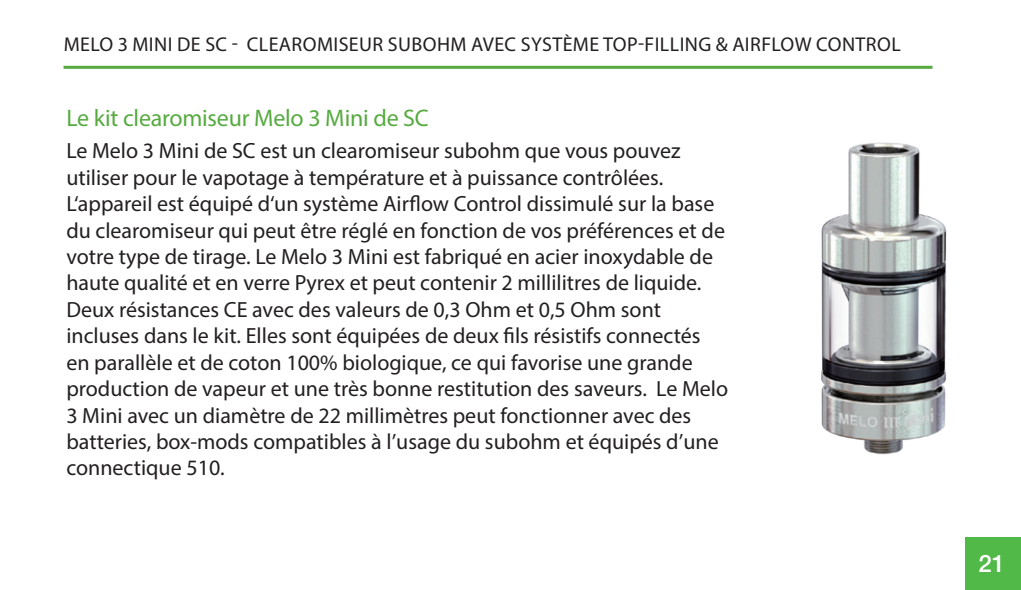
<style>
.page{position:relative;width:1021px;height:590px;background:#fff}
.page>*{position:absolute;margin:0;border:0;box-sizing:border-box;transform-origin:0 0}
.t1{font:24px "Myriad Pro";letter-spacing:-.01em;color:#56ab40}
.t2{font:500 24px "Helvetica Neue LT Std";color:#fff}
.t3{font:22px/26.4px "Myriad Pro";color:#231f20}
.t4{font:20px "Myriad Pro";letter-spacing:.02em;color:#231f20}
</style>
<div class="page">
<div style="left:964px;top:537px;width:56px;height:53px;background:#51b948"></div>
<hr style="left:63px;top:66px;width:869px;height:3px;background:#56ab40">
<img style="left:775px;top:65px;width:190px;height:500px">
<p class="t4" style="left:64px;top:32px;width:838px">MELO 3 MINI DE SC - CLEAROMISEUR SUBOHM AVEC SYSTÈME TOP-FILLING &amp; AIRFLOW CONTROL</p>
<p class="t1" style="left:66px;top:103px;width:364px">Le kit clearomiseur Melo 3 Mini de SC</p>
<p class="t3" style="left:66px;top:137px;width:663px">Le Melo 3 Mini de SC est un clearomiseur subohm que vous pouvez utiliser pour le vapotage à température et à puissance contrôlées.<br>L‘appareil est équipé d‘un système Airflow Control dissimulé sur la base du clearomiseur qui peut être réglé en fonction de vos préférences et de votre type de tirage. Le Melo 3 Mini est fabriqué en acier inoxydable de haute qualité et en verre Pyrex et peut contenir 2 millilitres de liquide.<br>Deux résistances CE avec des valeurs de 0,3 Ohm et 0,5 Ohm sont incluses dans le kit. Elles sont équipées de deux fils résistifs connectés en parallèle et de coton 100% biologique, ce qui favorise une grande production de vapeur et une très bonne restitution des saveurs. Le Melo 3 Mini avec un diamètre de 22 millimètres peut fonctionner avec des batteries, box-mods compatibles à l’usage du subohm et équipés d’une connectique 510.</p>
<p class="t2" style="left:978px;top:549px;width:28px">21</p>
</div>
